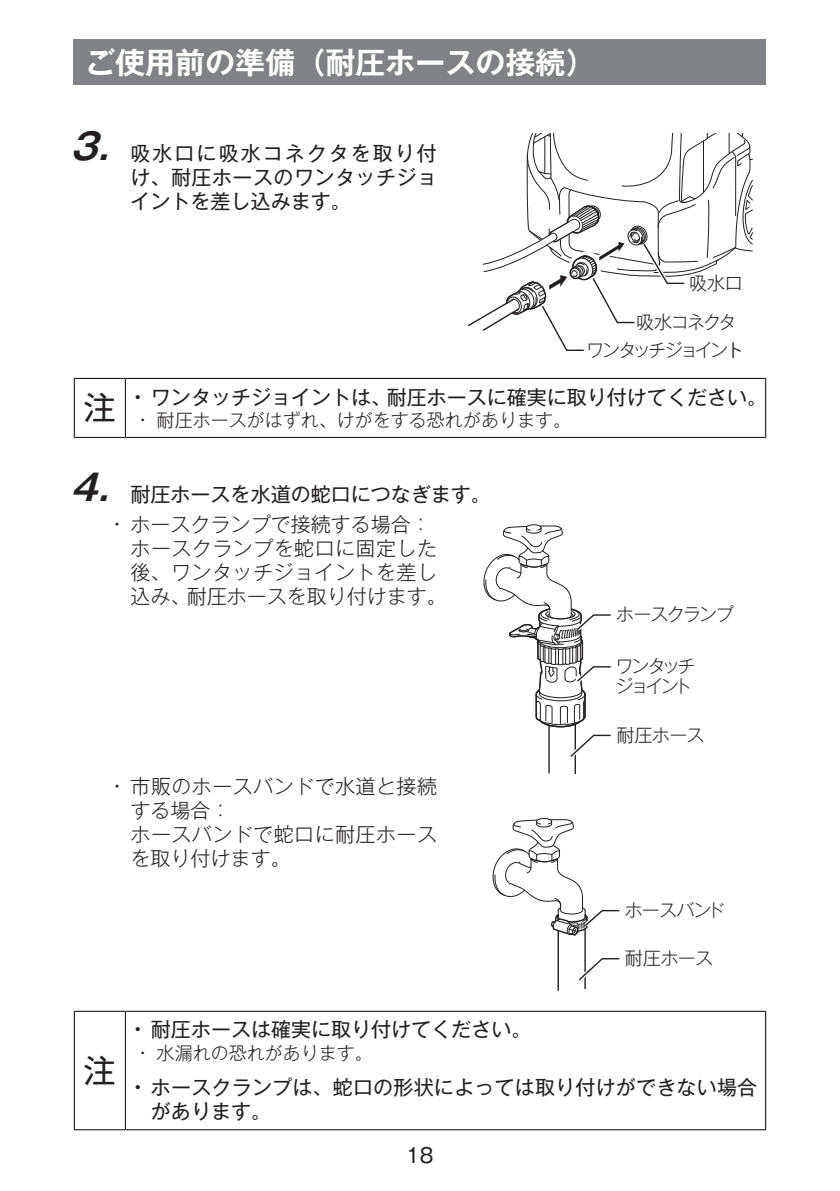
<style>
.page{position:relative;width:840px;height:1191px;background:#fff}
.page>*{position:absolute;margin:0;border:0;box-sizing:border-box;transform-origin:0 0}
.t1{font:32px "Gothic MB101 Pro";color:#231f20}
.t2{font:700 30px "Gothic MB101 Pro De";color:#fff}
.t3{font:20px/24px "Gothic MB101 Pro";color:#231f20;text-align:justify}
.t4{font:300 20px/24px "Gothic MB101 Pro";letter-spacing:.02em;color:#231f20}
.t5{font:300 18px "Gothic MB101 Pro";letter-spacing:-.015em;color:#231f20}
.t6{font:300 18px "Gothic MB101 Pro";letter-spacing:-.145em;color:#231f20}
.t7{font:300 18px/20px "Gothic MB101 Pro";letter-spacing:-.155em;color:#231f20}
.t8{font:300 18px "Gothic MB101 Pro";letter-spacing:-.085em;color:#231f20}
.s1{font-family:"Gothic MB101 Pro De";font-weight:700;font-style:italic;font-size:36px}
.s2{font-family:"Gothic MB101 Pro Light 90 msp 90 ms RKSJ H";font-weight:400}
.s3{font-weight:500}
</style>
<div class="page">
<div style="left:74px;top:40px;width:691px;height:45px;background:#808285"></div>
<hr style="left:74px;top:378px;width:51px;height:1px;background:#231f20">
<hr style="left:74px;top:379px;width:1px;height:58px;background:#231f20">
<hr style="left:125px;top:378px;width:640px;height:1px;background:#231f20">
<hr style="left:125px;top:379px;width:1px;height:58px;background:#231f20">
<hr style="left:764px;top:379px;width:1px;height:58px;background:#231f20">
<hr style="left:74px;top:437px;width:51px;height:1px;background:#231f20">
<hr style="left:125px;top:437px;width:640px;height:1px;background:#231f20">
<hr style="left:74px;top:1010px;width:51px;height:2px;background:#231f20">
<hr style="left:74px;top:1012px;width:1px;height:117px;background:#231f20">
<hr style="left:125px;top:1010px;width:640px;height:2px;background:#231f20">
<hr style="left:125px;top:1012px;width:1px;height:117px;background:#231f20">
<hr style="left:764px;top:1012px;width:1px;height:117px;background:#231f20">
<hr style="left:74px;top:1129px;width:51px;height:1px;background:#231f20">
<hr style="left:125px;top:1129px;width:640px;height:1px;background:#231f20">
<svg style="left:467px;top:134px;width:286px;height:217px"></svg>
<hr style="left:548px;top:726px;width:1px;height:47px;background:#231f20">
<hr style="left:574px;top:724px;width:1px;height:49px;background:#231f20">
<svg style="left:483px;top:524px;width:128px;height:238px"></svg>
<hr style="left:557px;top:930px;width:1px;height:60px;background:#231f20">
<hr style="left:584px;top:928px;width:1px;height:60px;background:#231f20">
<svg style="left:492px;top:818px;width:128px;height:118px"></svg>
<svg style="left:579px;top:954px;width:41px;height:31px"></svg>
<h2 class="t2" style="left:85px;top:38px;width:512px">ご使用前の準備（耐圧ホースの接続）</h2>
<p class="t3" style="left:130px;top:138px;width:308px;text-indent:-60px"><span class="s1">.3</span> 吸水口に吸水コネクタを取り付け、耐圧ホースのワンタッチジョイントを差し込みます。</p>
<p class="t5" style="left:688px;top:268px;width:55px">吸水口</p>
<p class="t5" style="left:635px;top:307px;width:102px">吸水コネクタ</p>
<p class="t6" style="left:585px;top:335px;width:159px">ワンタッチジョイン<span class="s2">ト</span></p>
<h1 class="t1" style="left:84px;top:381px;width:33px">注</h1>
<p class="t3" style="left:134px;top:382px;width:634px"><span class="s3">•</span> ワンタッチジョイントは、耐圧ホースに確実に取り付けてください。</p>
<p class="t5" style="left:139px;top:405px;width:433px">• 耐圧ホースがはずれ、けがをする恐れがあります。</p>
<p class="t3" style="left:70px;top:480px;width:422px"><span class="s1">.4</span> 耐圧ホースを水道の蛇口につなぎます。</p>
<p class="t4" style="left:130px;top:509px;width:318px;text-indent:-17px">• ホースクランプで接続する場合：ホースクランプを蛇口に固定した後、ワンタッチジョイントを差し込み、耐圧ホースを取り付けます。</p>
<p class="t4" style="left:130px;top:771px;width:308px;text-indent:-17px">• 市販のホースバンドで水道と接続する場合：<br>ホースバンドで蛇口に耐圧ホースを取り付けます。</p>
<p class="t8" style="left:615px;top:599px;width:119px">ホースクランプ</p>
<p class="t7" style="left:615px;top:653px;width:82px">ワンタッチジョイント</p>
<p class="t5" style="left:616px;top:720px;width:90px">耐圧ホース</p>
<p class="t5" style="left:624px;top:895px;width:102px">ホースバンド</p>
<p class="t5" style="left:624px;top:942px;width:90px">耐圧ホース</p>
<h1 class="t1" style="left:84px;top:1044px;width:33px">注</h1>
<p class="t3" style="left:134px;top:1015px;width:399px"><span class="s3">•</span> 耐圧ホースは確実に取り付けてください。</p>
<p class="t5" style="left:139px;top:1038px;width:235px">• 水漏れの恐れがあります。</p>
<p class="t3" style="left:151px;top:1072px;width:607px;text-indent:-17px"><span class="s3">•</span> ホースクランプは、蛇口の形状によっては取り付けができない場合があります。</p>
<p class="t3" style="left:406px;top:1140px;width:29px">18</p>
</div>
